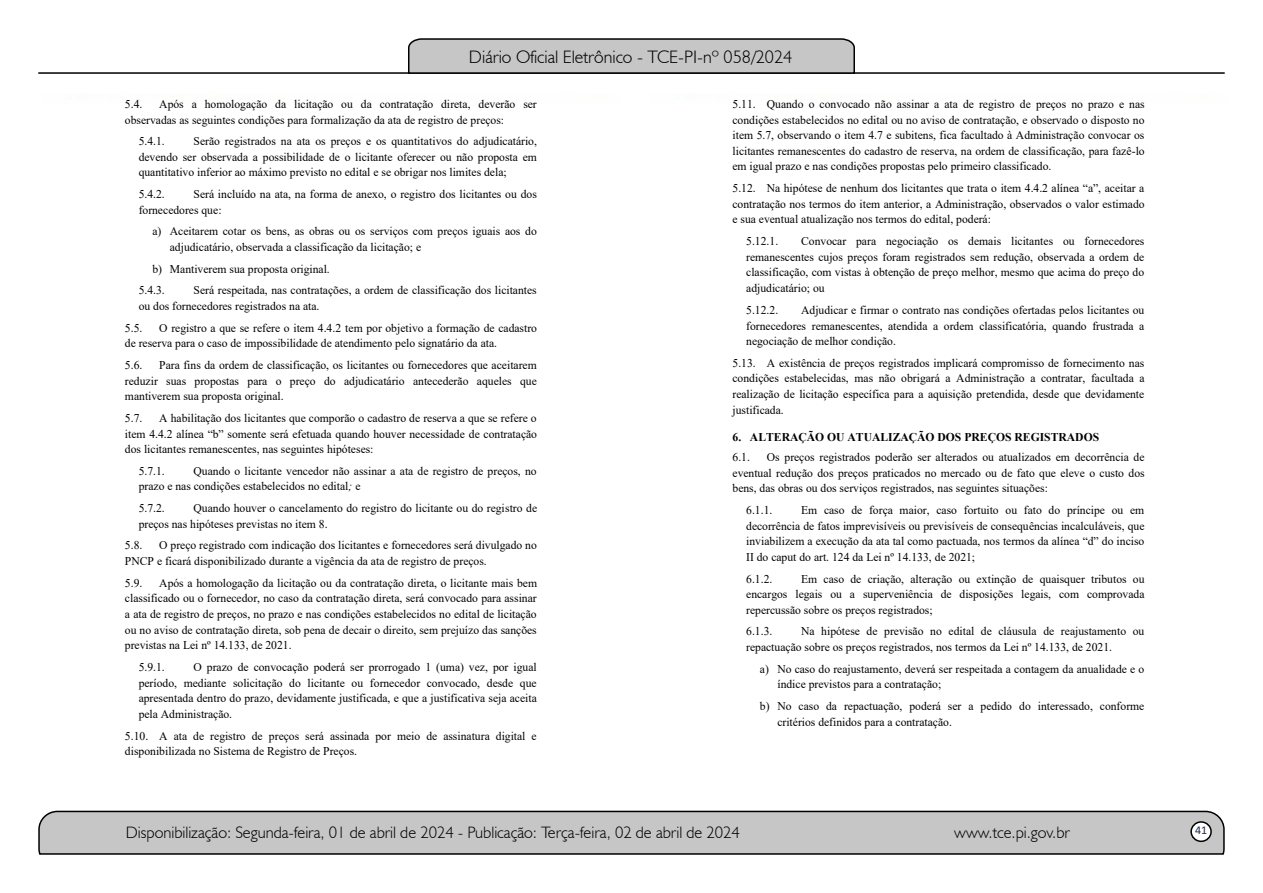
<style>
.page{position:relative;width:1263px;height:893px;background:#fff}
.page>*{position:absolute;margin:0;border:0;box-sizing:border-box;transform-origin:0 0}
.t1{font:300 18px "Humanist 521 BT";color:#000}
.t2{font:300 16.5px "Humanist 521 BT";color:#000}
.t3{font:12px "Calibri";color:#212d4c}
.t4{font:11.85px/15.8px "Times New Roman";color:#000}
.t5{font:700 11.85px "Times New Roman";color:#000}
.s1{font-style:italic}
</style>
<div class="page">
<svg style="left:38px;top:810px;width:1187px;height:45px;background:#b9b9b9"></svg>
<div style="left:1191px;top:822px;width:20px;height:19px;background:#fff;border-radius:50%"></div>
<div style="left:1190px;top:821px;width:22px;height:21px;border:2px solid #000;border-radius:50%"></div>
<hr style="left:38px;top:72px;width:1187px;height:2px;background:#000">
<svg style="left:407px;top:38px;width:449px;height:36px;background:#b4b4b4"></svg>
<h1 class="t1" style="left:469px;top:46px;width:325px">Diário Oficial Eletrônico - TCE-PI-nº 058/2024</h1>
<p class="t4" style="left:125px;top:95px;width:413px;text-indent:34px">Após a homologação da licitação ou da contratação direta, deverão ser observadas as seguintes condições para formalização da ata de registro de preços:</p>
<p class="t4" style="left:139px;top:133px;width:28px">5.4.1.</p>
<p class="t4" style="left:125px;top:95px;width:19px">5.4.</p>
<p class="t4" style="left:139px;top:133px;width:400px;text-align:justify;text-indent:55px">Serão registrados na ata os preços e os quantitativos do adjudicatário, devendo ser observada a possibilidade de o licitante oferecer ou não proposta em quantitativo inferior ao máximo previsto no edital e se obrigar nos limites dela;</p>
<p class="t4" style="left:139px;top:186px;width:28px">5.4.2.</p>
<p class="t4" style="left:139px;top:186px;width:400px;text-indent:55px">Será incluído na ata, na forma de anexo, o registro dos licitantes ou dos fornecedores que:</p>
<p class="t4" style="left:170px;top:223px;width:369px;text-indent:-17px">a) Aceitarem cotar os bens, as obras ou os serviços com preços iguais aos do adjudicatário, observada a classificação da licitação; e</p>
<p class="t4" style="left:139px;top:258px;width:193px;line-height:21.6px;text-indent:14px">b) Mantiverem sua proposta original.<br>5.4.3.</p>
<p class="t4" style="left:139px;top:282px;width:400px;text-indent:55px">Será respeitada, nas contratações, a ordem de classificação dos licitantes ou dos fornecedores registrados na ata.</p>
<p class="t4" style="left:125px;top:319px;width:19px">5.5.</p>
<p class="t4" style="left:125px;top:319px;width:414px;text-indent:34px">O registro a que se refere o item 4.4.2 tem por objetivo a formação de cadastro de reserva para o caso de impossibilidade de atendimento pelo signatário da ata.</p>
<p class="t4" style="left:125px;top:357px;width:19px">5.6.</p>
<p class="t4" style="left:125px;top:357px;width:413px;text-align:justify;text-indent:34px">Para fins da ordem de classificação, os licitantes ou fornecedores que aceitarem reduzir suas propostas para o preço do adjudicatário antecederão aqueles que mantiverem sua proposta original.</p>
<p class="t4" style="left:125px;top:410px;width:19px">5.7.</p>
<p class="t4" style="left:125px;top:410px;width:414px;text-align:justify;text-indent:34px">A habilitação dos licitantes que comporão o cadastro de reserva a que se refere o item 4.4.2 alínea “b” somente será efetuada quando houver necessidade de contratação dos licitantes remanescentes, nas seguintes hipóteses:</p>
<p class="t4" style="left:139px;top:463px;width:28px">5.7.1.</p>
<p class="t4" style="left:139px;top:463px;width:399px;text-indent:55px">Quando o licitante vencedor não assinar a ata de registro de preços, no prazo e nas condições estabelecidos no edital<span class="s1">;</span> e</p>
<p class="t4" style="left:139px;top:500px;width:28px">5.7.2.</p>
<p class="t4" style="left:139px;top:500px;width:400px;text-indent:55px">Quando houver o cancelamento do registro do licitante ou do registro de preços nas hipóteses previstas no item 8.</p>
<p class="t4" style="left:125px;top:537px;width:19px">5.8.</p>
<p class="t4" style="left:125px;top:537px;width:413px;text-indent:34px">O preço registrado com indicação dos licitantes e fornecedores será divulgado no<br>PNCP e ficará disponibilizado durante a vigência da ata de registro de preços.</p>
<p class="t4" style="left:125px;top:574px;width:19px">5.9.</p>
<p class="t4" style="left:125px;top:574px;width:414px;text-align:justify;text-indent:34px">Após a homologação da licitação ou da contratação direta, o licitante mais bem classificado ou o fornecedor, no caso da contratação direta, será convocado para assinar a ata de registro de preços, no prazo e nas condições estabelecidos no edital de licitação ou no aviso de contratação direta, sob pena de decair o direito, sem prejuízo das sanções previstas na Lei nº 14.133, de 2021.</p>
<p class="t4" style="left:139px;top:659px;width:28px">5.9.1.</p>
<p class="t4" style="left:139px;top:659px;width:400px;text-align:justify;text-indent:55px">O prazo de convocação poderá ser prorrogado 1 (uma) vez, por igual período, mediante solicitação do licitante ou fornecedor convocado, desde que apresentada dentro do prazo, devidamente justificada, e que a justificativa seja aceita pela Administração.</p>
<p class="t4" style="left:125px;top:727px;width:413px">5.10. A ata de registro de preços será assinada por meio de assinatura digital e disponibilizada no Sistema de Registro de Preços.</p>
<p class="t4" style="left:732px;top:95px;width:414px;text-align:justify">5.11. Quando o convocado não assinar a ata de registro de preços no prazo e nas condições estabelecidos no edital ou no aviso de contratação, e observado o disposto no item 5.7, observando o item 4.7 e subitens, fica facultado à Administração convocar os licitantes remanescentes do cadastro de reserva, na ordem de classificação, para fazê-lo em igual prazo e nas condições propostas pelo primeiro classificado.</p>
<p class="t4" style="left:732px;top:180px;width:414px;text-align:justify">5.12. Na hipótese de nenhum dos licitantes que trata o item 4.4.2 alínea “a”, aceitar a contratação nos termos do item anterior, a Administração, observados o valor estimado e sua eventual atualização nos termos do edital, poderá:</p>
<p class="t4" style="left:746px;top:233px;width:33px">5.12.1.</p>
<p class="t4" style="left:746px;top:233px;width:400px;text-align:justify;text-indent:55px">Convocar para negociação os demais licitantes ou fornecedores remanescentes cujos preços foram registrados sem redução, observada a ordem de classificação, com vistas à obtenção de preço melhor, mesmo que acima do preço do adjudicatário; ou</p>
<p class="t4" style="left:746px;top:301px;width:33px">5.12.2.</p>
<p class="t4" style="left:746px;top:301px;width:400px;text-align:justify;text-indent:55px">Adjudicar e firmar o contrato nas condições ofertadas pelos licitantes ou fornecedores remanescentes, atendida a ordem classificatória, quando frustrada a negociação de melhor condição.</p>
<p class="t4" style="left:732px;top:354px;width:414px;text-align:justify">5.13. A existência de preços registrados implicará compromisso de fornecimento nas condições estabelecidas, mas não obrigará a Administração a contratar, facultada a realização de licitação específica para a aquisição pretendida, desde que devidamente justificada.</p>
<p class="t5" style="left:732px;top:429px;width:368px">6. ALTERAÇÃO OU ATUALIZAÇÃO DOS PREÇOS REGISTRADOS</p>
<p class="t4" style="left:732px;top:449px;width:19px">6.1.</p>
<p class="t4" style="left:732px;top:449px;width:414px;text-align:justify;text-indent:34px">Os preços registrados poderão ser alterados ou atualizados em decorrência de eventual redução dos preços praticados no mercado ou de fato que eleve o custo dos bens, das obras ou dos serviços registrados, nas seguintes situações:</p>
<p class="t4" style="left:746px;top:502px;width:28px">6.1.1.</p>
<p class="t4" style="left:746px;top:502px;width:400px;text-align:justify;text-indent:55px">Em caso de força maior, caso fortuito ou fato do príncipe ou em decorrência de fatos imprevisíveis ou previsíveis de consequências incalculáveis, que inviabilizem a execução da ata tal como pactuada, nos termos da alínea “d” do inciso II do caput do art. 124 da Lei nº 14.133, de 2021;</p>
<p class="t4" style="left:746px;top:570px;width:28px">6.1.2.</p>
<p class="t4" style="left:746px;top:570px;width:400px;text-align:justify;text-indent:55px">Em caso de criação, alteração ou extinção de quaisquer tributos ou encargos legais ou a superveniência de disposições legais, com comprovada repercussão sobre os preços registrados;</p>
<p class="t4" style="left:746px;top:623px;width:28px">6.1.3.</p>
<p class="t4" style="left:746px;top:623px;width:400px;text-indent:55px">Na hipótese de previsão no edital de cláusula de reajustamento ou repactuação sobre os preços registrados, nos termos da Lei nº 14.133, de 2021.</p>
<p class="t4" style="left:777px;top:661px;width:368px;text-indent:-17px">a) No caso do reajustamento, deverá ser respeitada a contagem da anualidade e o índice previstos para a contratação;</p>
<p class="t4" style="left:777px;top:698px;width:368px;text-indent:-17px">b) No caso da repactuação, poderá ser a pedido do interessado, conforme critérios definidos para a contratação.</p>
<h2 class="t2" style="left:126px;top:822px;width:616px">Disponibilização: Segunda-feira, 01 de abril de 2024 - Publicação: Terça-feira, 02 de abril de 2024</h2>
<h2 class="t2" style="left:954px;top:822px;width:117px">www.tce.pi.gov.br</h2>
<p class="t3" style="left:1195px;top:821px;width:14px">41</p>
</div>
